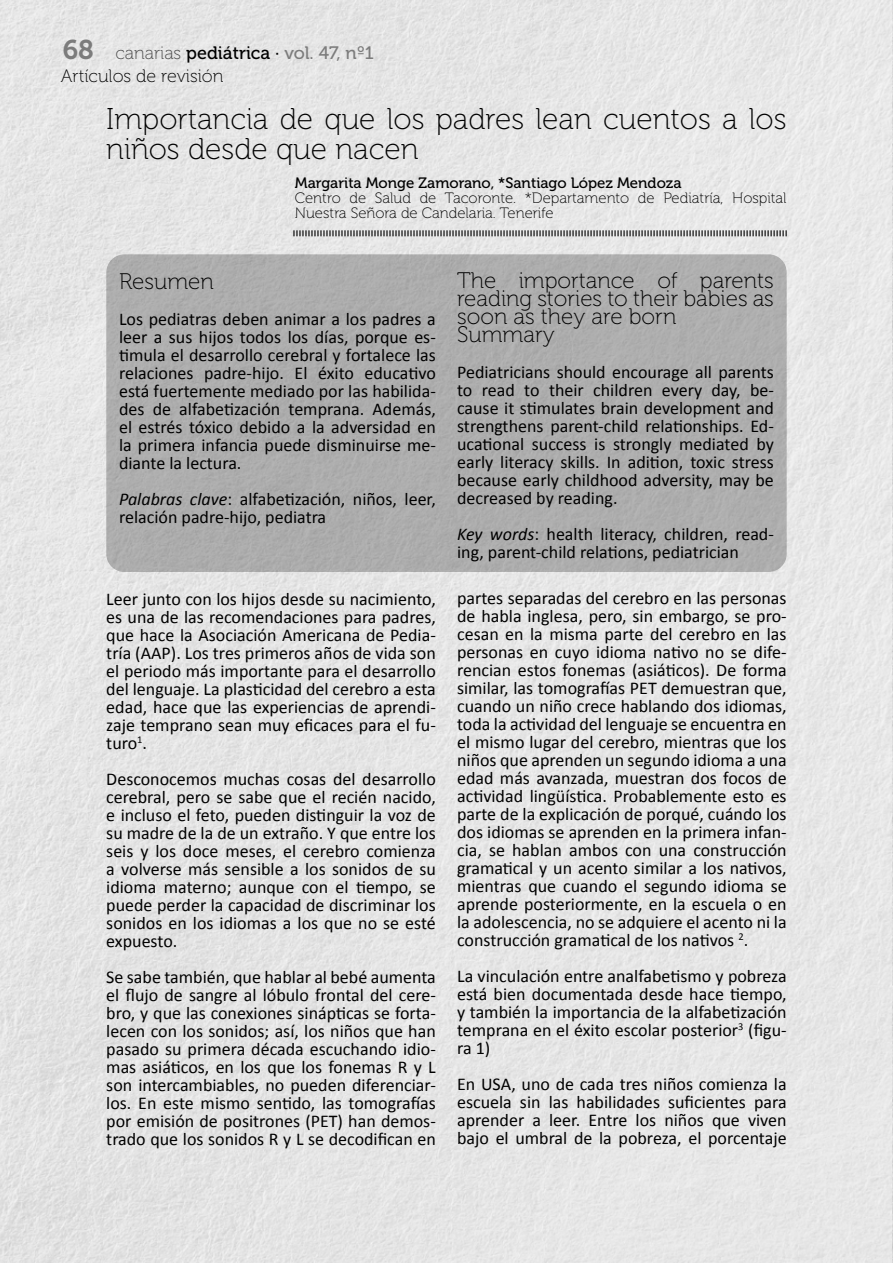
<style>
.page{position:relative;width:893px;height:1263px;background:#e5e5e5}
.page>*{position:absolute;margin:0;border:0;box-sizing:border-box;transform-origin:0 0}
.t1{font:30px/30px "Museo 100";color:#000}
.t2{font:22.5px/18px "Museo 100";color:#000}
.t3{font:18px/18px "Calibri";color:#000;text-align:justify}
.t4{font:18px "Museo 500";color:#000}
.t5{font:18px "Museo 100";color:#000}
.t6{font:15px/15px "Museo 100";color:#000}
.t7{font:15px "Museo 500";color:#000}
.s1{font-family:"Museo 700";font-size:27px;color:#7c7c7c}
.s2{font-family:"Museo 100";color:#484848}
.s3{color:#7c7c7c}
.s4{font-style:italic}
</style>
<div class="page">
<div style="left:106px;top:254px;width:681px;height:318px;background:#adadad;border-radius:18px"></div>
<svg style="left:293px;top:230px;width:494px;height:6px;background:#949494"></svg>
<p class="t4" style="left:63px;top:42px;width:313px"><span class="s1">68</span> <span class="s2">canarias</span> pediátrica · <span class="s3">vol. 47, nº1</span></p>
<p class="t5" style="left:61px;top:66px;width:164px">Artículos de revisión</p>
<h1 class="t1" style="left:106px;top:104px;width:682px">Importancia de que los padres lean cuentos a los niños desde que nacen</h1>
<p class="t7" style="left:295px;top:174px;width:388px">Margarita Monge Zamorano, *Santiago López Mendoza</p>
<p class="t6" style="left:295px;top:190px;width:493px">Centro de Salud de Tacoronte. *Departamento de Pediatría, Hospital<br>Nuestra Señora de Candelaria. Tenerife</p>
<p class="t2" style="left:119px;top:273px;width:96px">Resumen</p>
<p class="t3" style="left:119px;top:309px;width:318px">Los pediatras deben animar a los padres a leer a sus hijos todos los días, porque es&shy;timula el desarrollo cerebral y fortalece las relaciones padre-hijo. El éxito educativo está fuertemente mediado por las habilida&shy;des de alfabetización temprana. Además, el estrés tóxico debido a la adversidad en la primera infancia puede disminuirse me&shy;diante la lectura.</p>
<p class="t3" style="left:119px;top:489px;width:318px"><span class="s4">Palabras clave</span>: alfabetización, niños, leer, relación padre-hijo, pediatra</p>
<p class="t3" style="left:106px;top:589px;width:331px">Leer junto con los hijos desde su nacimiento, es una de las recomendaciones para padres, que hace la Asociación Americana de Pedia&shy;tría (AAP). Los tres primeros años de vida son el periodo más importante para el desarrollo del lenguaje. La plasticidad del cerebro a esta edad, hace que las experiencias de aprendi&shy;zaje temprano sean muy eficaces para el fu&shy;turo<sup>1</sup>.</p>
<p class="t3" style="left:106px;top:769px;width:331px">Desconocemos muchas cosas del desarrollo cerebral, pero se sabe que el recién nacido, e incluso el feto, pueden distinguir la voz de su madre de la de un extraño. Y que entre los seis y los doce meses, el cerebro comienza a volverse más sensible a los sonidos de su idioma materno; aunque con el tiempo, se puede perder la capacidad de discriminar los sonidos en los idiomas a los que no se esté expuesto.</p>
<p class="t3" style="left:106px;top:967px;width:331px">Se sabe también, que hablar al bebé aumenta el flujo de sangre al lóbulo frontal del cere&shy;bro, y que las conexiones sinápticas se forta&shy;lecen con los sonidos; así, los niños que han pasado su primera década escuchando idio&shy;mas asiáticos, en los que los fonemas R y L son intercambiables, no pueden diferenciar&shy;los. En este mismo sentido, las tomografías por emisión de positrones (PET) han demos&shy;trado que los sonidos R y L se decodifican en</p>
<p class="t2" style="left:457px;top:272px;width:318px">The importance of parents reading stories to their babies as soon as they are born<br>Summary</p>
<p class="t3" style="left:457px;top:362px;width:318px">Pediatricians should encourage all parents to read to their children every day, be&shy;cause it stimulates brain development and strengthens parent-child relationships. Ed&shy;ucational success is strongly mediated by early literacy skills. In adition, toxic stress because early childhood adversity, may be decreased by reading.</p>
<p class="t3" style="left:457px;top:524px;width:318px"><span class="s4">Key words</span>: health literacy, children, read&shy;ing, parent-child relations, pediatrician</p>
<p class="t3" style="left:457px;top:588px;width:331px">partes separadas del cerebro en las personas de habla inglesa, pero, sin embargo, se pro&shy;cesan en la misma parte del cerebro en las personas en cuyo idioma nativo no se dife&shy;rencian estos fonemas (asiáticos). De forma similar, las tomografías PET demuestran que, cuando un niño crece hablando dos idiomas, toda la actividad del lenguaje se encuentra en el mismo lugar del cerebro, mientras que los niños que aprenden un segundo idioma a una edad más avanzada, muestran dos focos de actividad lingüística. Probablemente esto es parte de la explicación de porqué, cuándo los dos idiomas se aprenden en la primera infan&shy;cia, se hablan ambos con una construcción gramatical y un acento similar a los nativos, mientras que cuando el segundo idioma se aprende posteriormente, en la escuela o en la adolescencia, no se adquiere el acento ni la construcción gramatical de los nativos <sup>2</sup>.</p>
<p class="t3" style="left:457px;top:966px;width:331px">La vinculación entre analfabetismo y pobreza está bien documentada desde hace tiempo, y también la importancia de la alfabetización temprana en el éxito escolar posterior<sup>3</sup> (figu&shy;ra 1)</p>
<p class="t3" style="left:457px;top:1074px;width:331px">En USA, uno de cada tres niños comienza la escuela sin las habilidades suficientes para aprender a leer. Entre los niños que viven bajo el umbral de la pobreza, el porcentaje</p>
</div>
